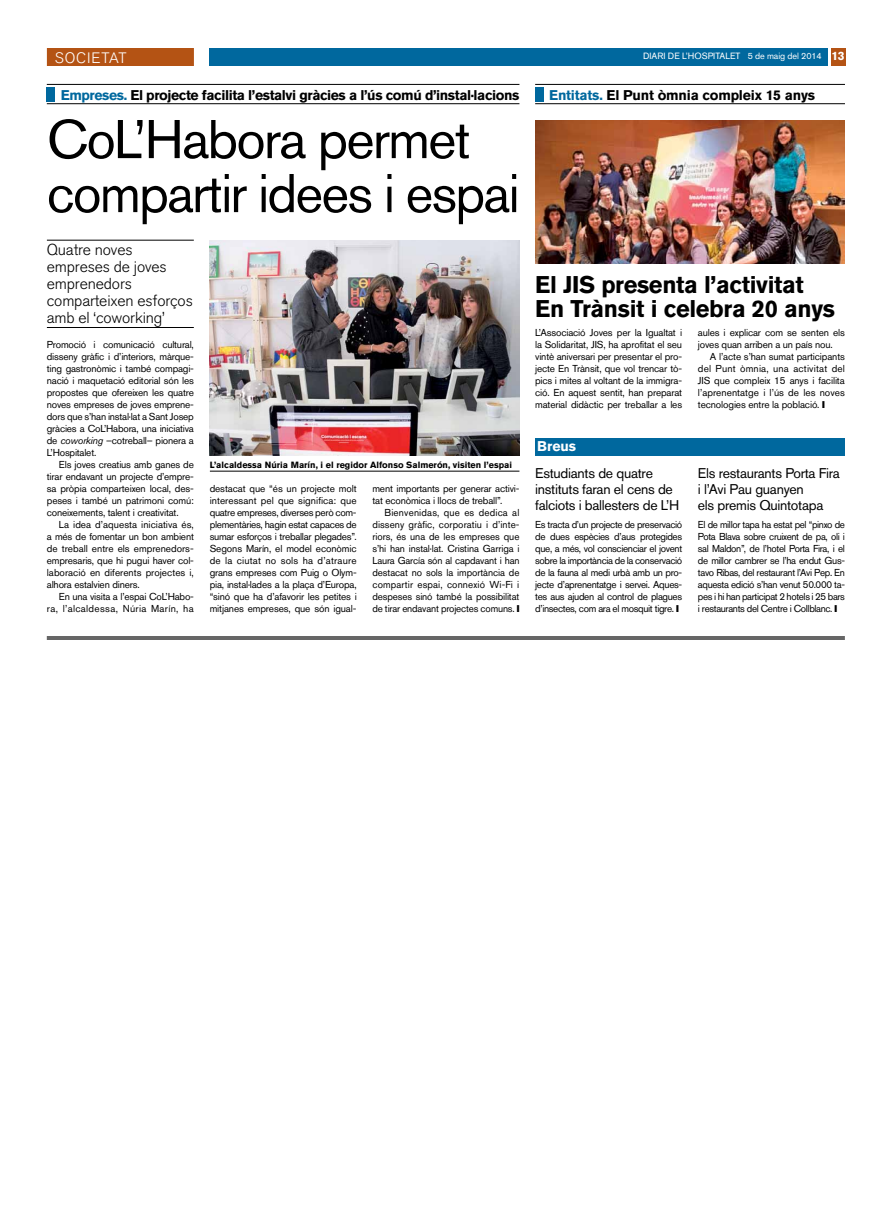
<style>
.page{position:relative;width:893px;height:1220px;background:#fff}
.page>*{position:absolute;margin:0;border:0;box-sizing:border-box;transform-origin:0 0}
.t1{font:54px/54px "Akzidenz Grotesk BQ";letter-spacing:-.03em;color:#000}
.t2{font:700 24px/24px "Akzidenz Grotesk BQ";letter-spacing:-.015em;color:#000}
.t3{font:300 15.8px/17px "Akzidenz Grotesk BQ";letter-spacing:-.01em;color:#000}
.t4{font:300 15px "Akzidenz Grotesk BQ";letter-spacing:.06em;color:#fff}
.t5{font:14px/16px "Akzidenz Grotesk BQ";letter-spacing:-.02em;color:#000}
.t6{font:700 14px "Akzidenz Grotesk BQ";letter-spacing:-.03em;color:#000}
.t7{font:700 14px "Akzidenz Grotesk BQ";color:#fff}
.t8{font:10px/12px "Akzidenz Grotesk BQ";letter-spacing:-.015em;color:#000;text-align:justify}
.t9{font:10px/12px "Akzidenz Grotesk BQ";letter-spacing:.03em;color:#000;text-align:right}
.t10{font:700 9px "Akzidenz Grotesk BQ";color:#000}
.t11{font:9px "Akzidenz Grotesk BQ";color:#fff}
.s1{font-style:inherit}
.s2{font-weight:700;font-size:12px}
.s3{color:#00689e}
.s4{font-style:italic}
</style>
<div class="page">
<div style="left:210px;top:48px;width:618px;height:18px;background:#00689e"></div>
<div style="left:831px;top:48px;width:14px;height:18px;background:#b45314"></div>
<div style="left:47px;top:48px;width:147px;height:18px;background:#b45314"></div>
<hr style="left:47px;top:636px;width:798px;height:4px;background:#666">
<img style="left:210px;top:240px;width:309px;height:216px">
<hr style="left:210px;top:471px;width:309px;height:1px;background:#000">
<hr style="left:47px;top:84px;width:472px;height:1px;background:#000">
<hr style="left:47px;top:104px;width:472px;height:1px;background:#000">
<div style="left:47px;top:87px;width:8px;height:15px;background:#00689e"></div>
<hr style="left:47px;top:240px;width:147px;height:1px;background:#000">
<hr style="left:47px;top:327px;width:147px;height:1px;background:#000">
<div style="left:535px;top:438px;width:310px;height:18px;background:#00689e"></div>
<hr style="left:535px;top:84px;width:310px;height:1px;background:#000">
<hr style="left:535px;top:104px;width:310px;height:1px;background:#000">
<div style="left:535px;top:87px;width:8px;height:15px;background:#00689e"></div>
<img style="left:535px;top:120px;width:310px;height:144px">
<h3 class="t4" style="left:55px;top:49px;width:73px">societat</h3>
<p class="t11" style="left:643px;top:51px;width:203px">DIARI DE L’HOSPITALET <span class="s1">5 de maig del 2014</span> <span class="s2">13</span></p>
<h3 class="t6" style="left:61px;top:87px;width:460px"><span class="s3">Empreses.</span> El projecte facilita l’estalvi gràcies a l’ús comú d’instal·lacions</h3>
<h1 class="t1" style="left:47px;top:112px;width:474px">CoL’Habora permet compartir idees i espai</h1>
<h3 class="t3" style="left:47px;top:242px;width:147px">Quatre noves empreses de joves emprenedors comparteixen esforços amb el ‘coworking’</h3>
<p class="t8" style="left:47px;top:338px;width:149px">Promoció i comunicació cultural, disseny gràfic i d’interiors, màrque&shy;ting gastronòmic i també compagi&shy;nació i maquetació editorial són les propostes que ofereixen les quatre noves empreses de joves emprene&shy;dors que s’han instal·lat a Sant Josep gràcies a CoL’Habora, una iniciativa de <span class="s4">coworking</span> –cotreball– pionera a L’Hospitalet.</p>
<p class="t8" style="left:47px;top:458px;width:149px;text-indent:12px">Els joves creatius amb ganes de tirar endavant un projecte d’empre&shy;sa pròpia comparteixen local, des&shy;peses i també un patrimoni comú: coneixements, talent i creativitat.</p>
<p class="t8" style="left:47px;top:518px;width:149px;text-align:left;text-indent:12px">La idea d’aquesta iniciativa és, a més de fomentar un bon ambient de treball entre els emprenedors&shy;empresaris, que hi pugui haver col· laboració en diferents projectes i, alhora estalvien diners.</p>
<p class="t9" style="left:47px;top:590px;width:148px">En una visita a l’espai CoL’Habo&shy;ra, l’alcaldessa, Núria Marín, ha</p>
<p class="t10" style="left:210px;top:460px;width:304px">L’alcaldessa Núria Marín, i el regidor Alfonso Salmerón, visiten l’espai</p>
<p class="t8" style="left:210px;top:482px;width:149px">destacat que “és un projecte molt interessant pel que significa: que quatre empreses, diverses però com&shy;plementàries, hagin estat capaces de sumar esforços i treballar plegades”.<br>Segons Marín, el model econòmic de la ciutat no sols ha d’atraure grans empreses com Puig o Olym&shy;pia, instal·lades a la plaça d’Europa, “sinó que ha d’afavorir les petites i mitjanes empreses, que són igual-</p>
<p class="t8" style="left:372px;top:482px;width:149px">ment importants per generar activi&shy;tat econòmica i llocs de treball”.</p>
<p class="t8" style="left:372px;top:506px;width:149px;text-indent:12px">Bienvenidas, que es dedica al disseny gràfic, corporatiu i d’inte&shy;riors, és una de les empreses que s’hi han instal·lat. Cristina Garriga i Laura García són al capdavant i han destacat no sols la importància de compartir espai, connexió Wi-Fi i despeses sinó també la possibilitat de tirar endavant projectes comuns.</p>
<h3 class="t6" style="left:549px;top:87px;width:267px"><span class="s3">Entitats.</span> El Punt òmnia compleix 15 anys</h3>
<h2 class="t2" style="left:535px;top:273px;width:301px">El JIS presenta l’activitat<br>En Trànsit i celebra 20 anys</h2>
<p class="t8" style="left:535px;top:326px;width:149px">L’Associació Joves per la Igualtat i la Solidaritat, JIS, ha aprofitat el seu vintè aniversari per presentar el pro&shy;jecte En Trànsit, que vol trencar tò&shy;pics i mites al voltant de la immigra&shy;ció. En aquest sentit, han preparat material didàctic per treballar a les</p>
<p class="t8" style="left:698px;top:326px;width:149px">aules i explicar com se senten els joves quan arriben a un país nou.</p>
<p class="t8" style="left:698px;top:350px;width:149px;text-indent:12px">A l’acte s’han sumat participants del Punt òmnia, una activitat del JIS que compleix 15 anys i facilita l’aprenentatge i l’ús de les noves tecnologies entre la població.</p>
<h3 class="t7" style="left:537px;top:438px;width:41px">Breus</h3>
<h3 class="t5" style="left:535px;top:465px;width:146px">Estudiants de quatre instituts faran el cens de falciots i ballesters de L’H</h3>
<p class="t8" style="left:535px;top:518px;width:149px">Es tracta d’un projecte de preservació de dues espècies d’aus protegides que, a més, vol conscienciar el jovent sobre la importància de la conservació de la fauna al medi urbà amb un pro&shy;jecte d’aprenentatge i servei. Aques&shy;tes aus ajuden al control de plagues d’insectes, com ara el mosquit tigre.</p>
<h3 class="t5" style="left:698px;top:465px;width:143px">Els restaurants Porta Fira i l’Avi Pau guanyen<br>els premis Quintotapa</h3>
<p class="t8" style="left:698px;top:518px;width:149px">El de millor tapa ha estat pel “pinxo de Pota Blava sobre cruixent de pa, oli i sal Maldon”, de l’hotel Porta Fira, i el de millor cambrer se l’ha endut Gus&shy;tavo Ribas, del restaurant l’Avi Pep. En aquesta edició s’han venut 50.000 ta&shy;pes i hi han participat 2 hotels i 25 bars i restaurants del Centre i Collblanc.</p>
</div>
